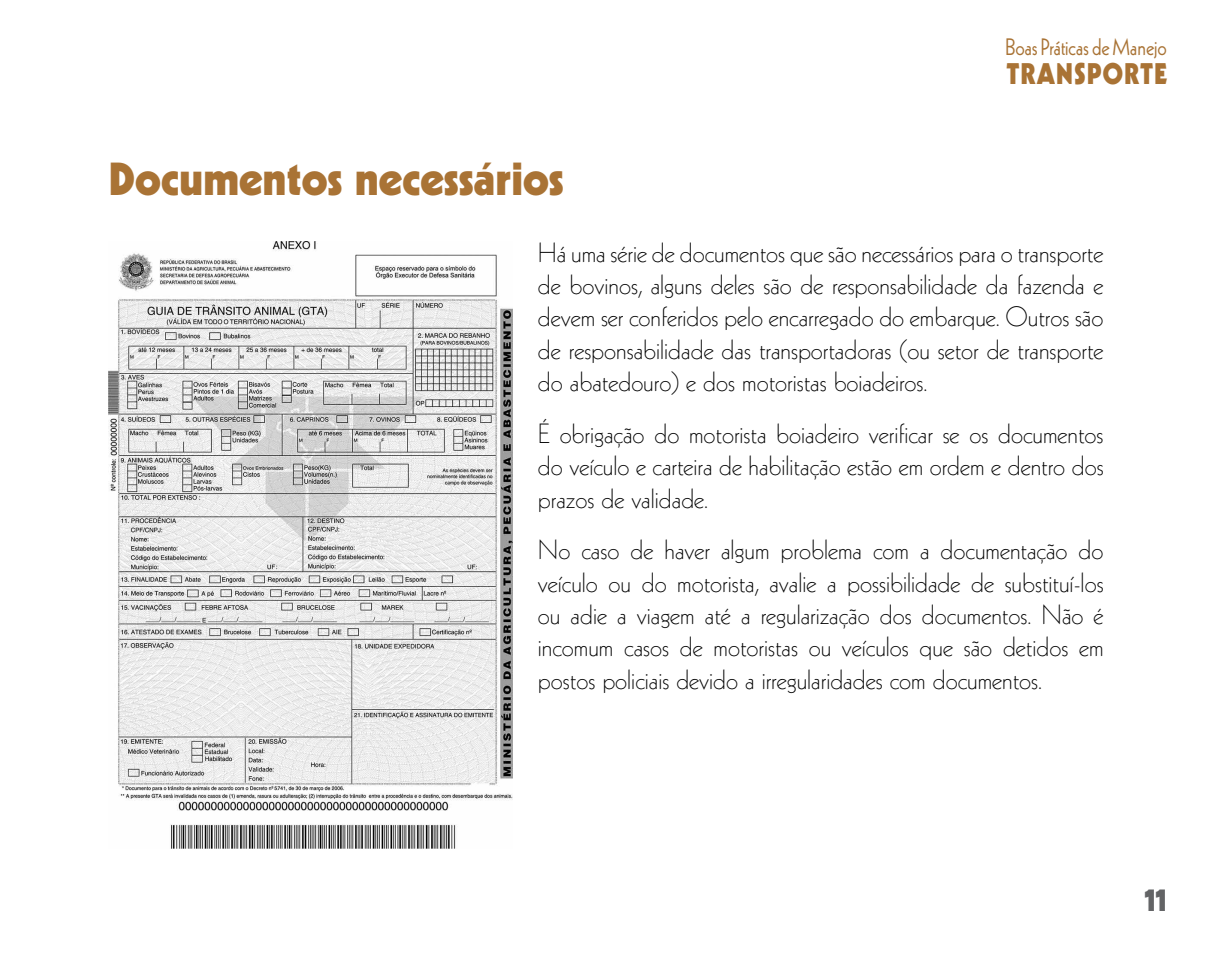
<style>
.page{position:relative;width:1212px;height:957px;background:#fff}
.page>*{position:absolute;margin:0;border:0;box-sizing:border-box;transform-origin:0 0}
.t1{font:900 45px "Kabel";color:#a97335}
.t2{font:900 31.5px "Kabel";color:#636466}
.t3{font:900 29.03px "Kabel";letter-spacing:.045em;color:#a97335;scale:.9 1}
.t4{font:300 27px/32.4px "Kabel";color:#000;text-align:justify}
.t5{font:23.18px "Kabel";color:#a97335;scale:.88 1}
</style>
<div class="page">
<img style="left:108px;top:241px;width:405px;height:607px">
<h1 class="t1" style="left:108px;top:151px;width:457px">Documentos necessários</h1>
<p class="t5" style="left:1005px;top:34px;width:185px">Boas Práticas de Manejo</p>
<p class="t3" style="left:1007px;top:55px;width:179px">TRANSPORTE</p>
<p class="t4" style="left:538px;top:237px;width:567px">Há uma série de documentos que são necessários para o transporte de bovinos, alguns deles são de responsabilidade da fazenda e devem ser conferidos pelo encarregado do embarque. Outros são de responsabilidade das transportadoras (ou setor de transporte do abatedouro) e dos motoristas boiadeiros.</p>
<p class="t4" style="left:538px;top:418px;width:567px">É obrigação do motorista boiadeiro verificar se os documentos do veículo e carteira de habilitação estão em ordem e dentro dos prazos de validade.</p>
<p class="t4" style="left:538px;top:534px;width:567px">No caso de haver algum problema com a documentação do veículo ou do motorista, avalie a possibilidade de substituí-los ou adie a viagem até a regularização dos documentos. Não é incomum casos de motoristas ou veículos que são detidos em postos policiais devido a irregularidades com documentos.</p>
<p class="t2" style="left:1145px;top:880px;width:24px">11</p>
</div>
